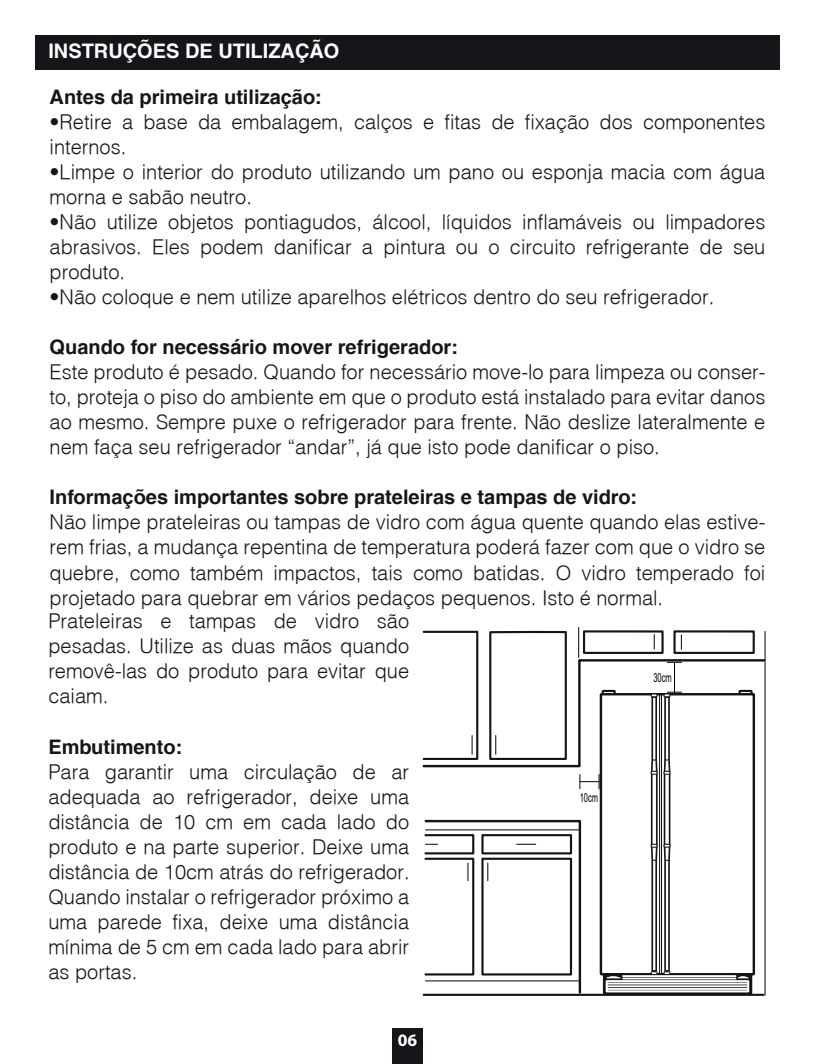
<style>
.page{position:relative;width:815px;height:1064px;background:#fff}
.page>*{position:absolute;margin:0;border:0;box-sizing:border-box;transform-origin:0 0}
.t1{font:300 20px/25px "Helvetica";color:#17151a;text-align:justify}
.t2{font:700 20px "Helvetica";color:#17151a}
.t3{font:700 20px "Helvetica";color:#fff}
.t4{font:700 17.5px "Myriad Pro";color:#fff}
.t5{font:12.5px "Arial";color:#000002;scale:.6 1}
</style>
<div class="page">
<div style="left:35px;top:35px;width:745px;height:35px;background:#17151a"></div>
<div style="left:392px;top:1028px;width:31px;height:35px;background:#17151a"></div>
<svg style="left:603px;top:975px;width:149px;height:18px"></svg>
<div style="left:600px;top:692px;width:155px;height:283px;border:2px solid #171419"></div>
<hr style="left:623px;top:974px;width:113px;height:2px;background:#fff">
<hr style="left:623px;top:977px;width:113px;height:2px;background:#fff">
<div style="left:606px;top:979px;width:143px;height:13px;border:2px solid #fff"></div>
<hr style="left:607px;top:984px;width:141px;height:2px;background:#fff">
<hr style="left:607px;top:987px;width:141px;height:2px;background:#fff">
<hr style="left:607px;top:982px;width:141px;height:2px;background:#fff">
<svg style="left:607px;top:975px;width:13px;height:2px"></svg>
<svg style="left:738px;top:975px;width:10px;height:2px"></svg>
<hr style="left:764px;top:631px;width:2px;height:363px;background:#171419">
<svg style="left:422px;top:657px;width:344px;height:111px"></svg>
<div style="left:423px;top:630px;width:55px;height:129px;border:2px solid #171419"></div>
<svg style="left:472px;top:735px;width:1px;height:19px"></svg>
<svg style="left:488px;top:630px;width:80px;height:130px"></svg>
<div style="left:583px;top:630px;width:81px;height:23px;border:2px solid #171419"></div>
<svg style="left:654px;top:634px;width:1px;height:14px"></svg>
<div style="left:673px;top:630px;width:82px;height:23px;border:2px solid #171419"></div>
<svg style="left:681px;top:634px;width:1px;height:15px"></svg>
<hr style="left:578px;top:627px;width:1px;height:30px;background:#171419">
<hr style="left:424px;top:993px;width:339px;height:2px;background:#171419">
<svg style="left:423px;top:819px;width:159px;height:175px"></svg>
<hr style="left:425px;top:979px;width:154px;height:2px;background:#171419">
<svg style="left:579px;top:773px;width:21px;height:15px"></svg>
<svg style="left:667px;top:661px;width:15px;height:1px"></svg>
<svg style="left:650px;top:691px;width:32px;height:283px"></svg>
<hr style="left:674px;top:662px;width:1px;height:30px;background:#000002">
<p class="t3" style="left:48px;top:39px;width:293px">INSTRUÇÕES DE UTILIZAÇÃO</p>
<p class="t2" style="left:50px;top:85px;width:274px">Antes da primeira utilização:</p>
<p class="t1" style="left:50px;top:109px;width:717px">•Retire a base da embalagem, calços e fitas de fixação dos componentes internos.</p>
<p class="t1" style="left:50px;top:159px;width:717px">•Limpe o interior do produto utilizando um pano ou esponja macia com água morna e sabão neutro.</p>
<p class="t1" style="left:50px;top:209px;width:717px">•Não utilize objetos pontiagudos, álcool, líquidos inflamáveis ou limpadores abrasivos. Eles podem danificar a pintura ou o circuito refrigerante de seu produto.</p>
<p class="t1" style="left:50px;top:284px;width:666px">•Não coloque e nem utilize aparelhos elétricos dentro do seu refrigerador.</p>
<p class="t2" style="left:50px;top:335px;width:410px">Quando for necessário mover refrigerador:</p>
<p class="t1" style="left:50px;top:359px;width:717px">Este produto é pesado. Quando for necessário move-lo para limpeza ou conser&shy;to, proteja o piso do ambiente em que o produto está instalado para evitar danos ao mesmo. Sempre puxe o refrigerador para frente. Não deslize lateralmente e nem faça seu refrigerador “andar”, já que isto pode danificar o piso.</p>
<p class="t2" style="left:50px;top:485px;width:589px">Informações importantes sobre prateleiras e tampas de vidro:</p>
<p class="t1" style="left:50px;top:509px;width:717px">Não limpe prateleiras ou tampas de vidro com água quente quando elas estive&shy;rem frias, a mudança repentina de temperatura poderá fazer com que o vidro se quebre, como também impactos, tais como batidas. O vidro temperado foi projetado para quebrar em vários pedaços pequenos. Isto é normal.</p>
<p class="t1" style="left:48px;top:608px;width:362px">Prateleiras e tampas de vidro são pesadas. Utilize as duas mãos quando removê-las do produto para evitar que caiam.</p>
<p class="t2" style="left:48px;top:734px;width:136px">Embutimento:</p>
<p class="t1" style="left:48px;top:758px;width:363px">Para garantir uma circulação de ar adequada ao refrigerador, deixe uma distância de 10 cm em cada lado do produto e na parte superior. Deixe uma distância de 10cm atrás do refrigerador.<br>Quando instalar o refrigerador próximo a uma parede fixa, deixe uma distância mínima de 5 cm em cada lado para abrir as portas.</p>
<p class="t4" style="left:398px;top:1027px;width:21px">06</p>
<p class="t5" style="left:580px;top:788px;width:32px">10cm</p>
<p class="t5" style="left:653px;top:668px;width:32px">30cm</p>
</div>
